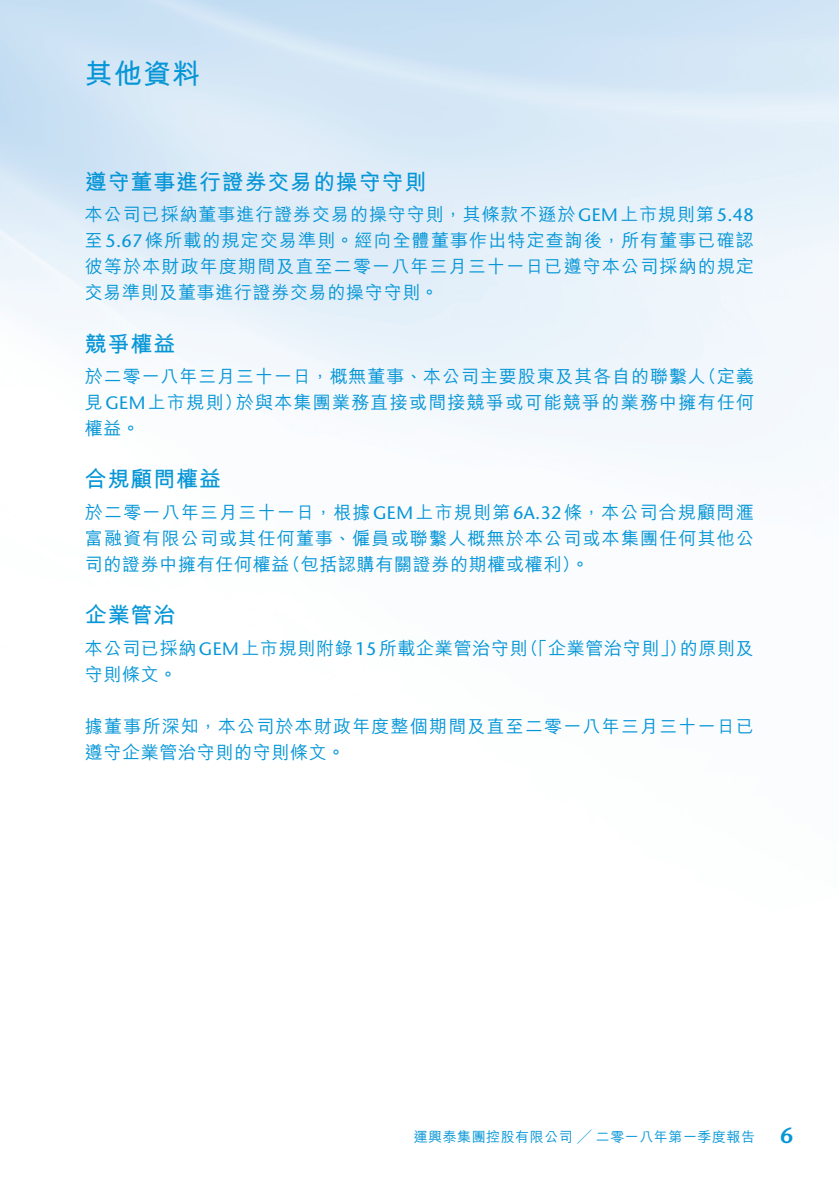
<style>
.page{position:relative;width:839px;height:1191px;background:#fff}
.page>*{position:absolute;margin:0;border:0;box-sizing:border-box;transform-origin:0 0}
.t1{font:700 28px "M Hei HK";color:#0696d7}
._01_H1{font:700 22px "M Hei HK";letter-spacing:.035em;color:#0696d7}
.t2{font:600 22px "Stone Sans Std";color:#0696d7}
._00_txt{font:500 18px/26px "M Hei HK";letter-spacing:.065em;color:#0696d7}
._00_txt-2{font:500 18px/26px "M Hei HK";letter-spacing:.04em;color:#0696d7}
._00_txt-3{font:500 18px "M Hei HK";letter-spacing:.035em;color:#0696d7}
.t3{font:500 14px "M Hei HK";letter-spacing:.035em;color:#0696d7}
.s1{font-family:"Stone Sans Std"}
</style>
<div class="page">
<h1 class="t1" style="left:85px;top:54px;width:117px">其他資料</h1>
<p class="_01_H1" style="left:85px;top:166px;width:343px">遵守董事進行證券交易的操守守則</p>
<p class="_00_txt" style="left:85px;top:200px;width:671px;text-align:justify">本公司已採納董事進行證券交易的操守守則，其條款不遜於<span class="s1">GEM</span>上市規則第<span class="s1">5.48</span>至<span class="s1">5.67</span>條所載的規定交易準則。經向全體董事作出特定查詢後，所有董事已確認彼等於本財政年度期間及直至二零一八年三月三十一日已遵守本公司採納的規定交易準則及董事進行證券交易的操守守則。</p>
<p class="_01_H1" style="left:85px;top:327px;width:92px">競爭權益</p>
<p class="_00_txt" style="left:699px;top:362px;width:57px">（定義</p>
<p class="_00_txt" style="left:236px;top:362px;width:520px;text-indent:-151px">於二零一八年三月三十一日，概無董事、本公司主要股東及其各自的聯繫人<br>於與本集團業務直接或間接競爭或可能競爭的業務中擁有任何</p>
<p class="_00_txt" style="left:85px;top:388px;width:159px">見<span class="s1">GEM</span>上市規則）權益。</p>
<p class="_01_H1" style="left:85px;top:463px;width:138px">合規顧問權益</p>
<p class="_00_txt" style="left:85px;top:498px;width:670px">於二零一八年三月三十一日，根據<span class="s1">GEM</span>上市規則第 <span class="s1">A6 .32</span>條，本公司合規顧問滙</p>
<p class="_00_txt" style="left:85px;top:524px;width:671px">富融資有限公司或其任何董事、僱員或聯繫人概無於本公司或本集團任何其他公</p>
<p class="_00_txt-3" style="left:282px;top:551px;width:308px">（包括認購有關證券的期權或權利。(</p>
<p class="_00_txt-3" style="left:85px;top:551px;width:206px">司的證券中擁有任何權益</p>
<p class="_01_H1" style="left:85px;top:599px;width:92px">企業管治</p>
<p class="_00_txt-2" style="left:85px;top:633px;width:444px">本公司已採納<span class="s1">GEM</span>上市規則附錄<span class="s1">15</span>所載企業管治守則守則條文。</p>
<p class="_00_txt" style="left:85px;top:711px;width:671px">據董事所深知，本公司於本財政年度整個期間及直至二零一八年三月三十一日已遵守企業管治守則的守則條文。</p>
<p class="_00_txt" style="left:520px;top:633px;width:168px">（「企業管治守則」）</p>
<p class="_00_txt" style="left:680px;top:633px;width:76px">的原則及</p>
<p class="t3" style="left:414px;top:1126px;width:343px">運興泰集團控股有限公司 ╱ 二零一八年第一季度報告</p>
<p class="t2" style="left:781px;top:1121px;width:14px">6</p>
</div>
